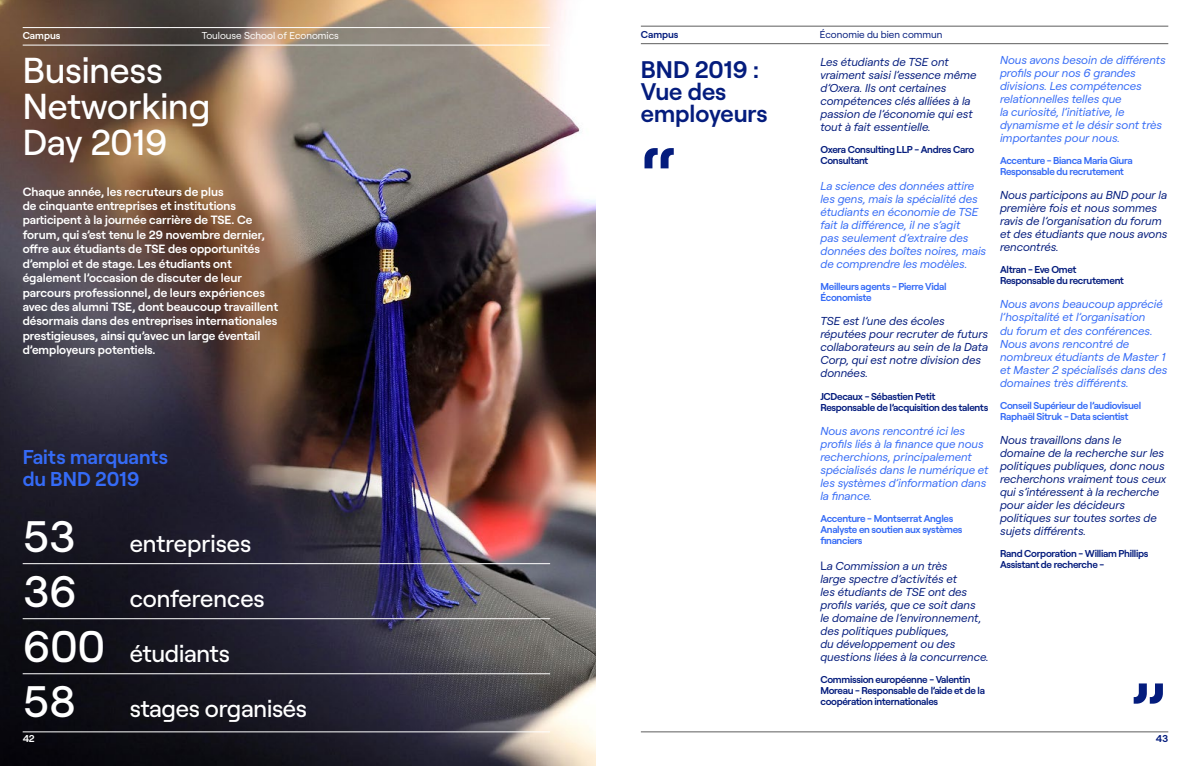
<style>
.page{position:relative;width:1191px;height:766px;background:#fff}
.page>*{position:absolute;margin:0;border:0;box-sizing:border-box;transform-origin:0 0}
.t1{font:500 87px "Roobert";color:#041c7d}
.t2{font:500 36px/36px "Roobert";letter-spacing:-.005em;color:#fff}
.t3{font:500 24px "Roobert";letter-spacing:-.01em;color:#fff}
.t4{font:600 24px/22px "Roobert";color:#041c7d}
.t5{font:600 20px/22px "Roobert";color:#356bf6}
.t6{font:600 12px/14.4px "Roobert";color:#fff}
.t7{font:italic 11.5px/13px "Roobert";color:#041c7d}
.t8{font:italic 11.5px/13px "Roobert";color:#356bf6}
.t9{font:600 10px/11px "Roobert";letter-spacing:-.03em;color:#041c7d}
.t10{font:600 10px/11px "Roobert";letter-spacing:-.03em;color:#356bf6}
.t11{font:10px "Roobert";color:#fff}
.t12{font:10px "Roobert";color:#041c7d}
.t13{font:600 10px "Roobert";color:#fff}
.s1{font-size:44px}
.s2{font-style:normal;font-size:12px}
</style>
<div class="page">
<img style="left:0;top:0;width:595px;height:765px">
<hr style="left:641px;top:26px;width:527px;height:1px;background:#5e5e5e">
<hr style="left:641px;top:43px;width:527px;height:1px;background:#5e5e5e">
<hr style="left:23px;top:27px;width:527px;height:1px;background:#fff">
<hr style="left:23px;top:45px;width:527px;height:1px;background:#fff">
<hr style="left:23px;top:731px;width:527px;height:1px;background:#fff">
<hr style="left:641px;top:731px;width:527px;height:1px;background:#5e5e5e">
<hr style="left:23px;top:563px;width:527px;height:1px;background:#fff">
<hr style="left:23px;top:618px;width:527px;height:1px;background:#fff">
<hr style="left:23px;top:673px;width:527px;height:1px;background:#fff">
<p class="t13" style="left:23px;top:28px;width:39px">Campus</p>
<p class="t11" style="left:202px;top:28px;width:139px">Toulouse School of Economics</p>
<p class="t9" style="left:641px;top:28px;width:39px">Campus</p>
<p class="t12" style="left:820px;top:27px;width:124px">Économie du bien commun</p>
<h2 class="t2" style="left:23px;top:50px;width:189px">Business<br>Networking<br>Day 2019</h2>
<p class="t6" style="left:23px;top:183px;width:257px">Chaque année, les recruteurs de plus<br>de cinquante entreprises et institutions participent à la journée carrière de TSE. Ce forum, qui s’est tenu le 29 novembre dernier, offre aux étudiants de TSE des opportunités d’emploi et de stage. Les étudiants ont également l’occasion de discuter de leur parcours professionnel, de leurs expériences avec des alumni TSE, dont beaucoup travaillent désormais dans des entreprises internationales prestigieuses, ainsi qu’avec un large éventail d’employeurs potentiels.</p>
<h3 class="t5" style="left:23px;top:444px;width:147px">Faits marquants du BND 2019</h3>
<h3 class="t3" style="left:23px;top:525px;width:230px"><span class="s1">53</span> entreprises</h3>
<h3 class="t3" style="left:23px;top:580px;width:243px"><span class="s1">36</span> conferences</h3>
<h3 class="t3" style="left:23px;top:635px;width:209px"><span class="s1">600</span> étudiants</h3>
<h3 class="t3" style="left:23px;top:690px;width:286px"><span class="s1">58</span> stages organisés</h3>
<h3 class="t4" style="left:641px;top:57px;width:128px">BND 2019 :<br>Vue des employeurs</h3>
<p class="t7" style="left:820px;top:54px;width:157px">Les étudiants de TSE ont vraiment saisi l’essence même d’Oxera. Ils ont certaines compétences clés alliées à la passion de l’économie qui est tout à fait essentielle.</p>
<p class="t9" style="left:820px;top:143px;width:155px">Oxera Consulting LLP - Andres Caro<br>Consultant</p>
<p class="t8" style="left:820px;top:178px;width:167px">La science des données attire les gens, mais la spécialité des étudiants en économie de TSE fait la différence, il ne s’agit<br>pas seulement d’extraire des données des boîtes noires, mais de comprendre les modèles.</p>
<p class="t10" style="left:820px;top:280px;width:128px">Meilleurs agents - Pierre Vidal<br>Économiste</p>
<p class="t7" style="left:820px;top:314px;width:169px">TSE est l’une des écoles réputées pour recruter de futurs collaborateurs au sein de la Data<br>Corp, qui est notre division des données.</p>
<p class="t9" style="left:820px;top:389px;width:169px">JCDecaux - Sébastien Petit<br>Responsable de l’acquisition des talents</p>
<p class="t8" style="left:820px;top:423px;width:170px">Nous avons rencontré ici les profils liés à la finance que nous recherchions, principalement spécialisés dans le numérique et les systèmes d’information dans la finance.</p>
<p class="t10" style="left:820px;top:512px;width:144px">Accenture - Montserrat Angles<br>Analyste en soutien aux systèmes financiers</p>
<p class="t7" style="left:820px;top:558px;width:170px"><span class="s2">L</span>a Commission a un très<br>large spectre d’activités et<br>les étudiants de TSE ont des profils variés, que ce soit dans<br>le domaine de l’environnement, des politiques publiques,<br>du développement ou des questions liées à la concurrence.</p>
<p class="t9" style="left:820px;top:673px;width:166px">Commission européenne - Valentin<br>Moreau - Responsable de l’aide et de la coopération internationales</p>
<h1 class="t1" style="left:641px;top:114px;width:40px">“</h1>
<p class="t8" style="left:1000px;top:52px;width:167px">Nous avons besoin de différents profils pour nos 6 grandes divisions. Les compétences relationnelles telles que<br>la curiosité, l’initiative, le dynamisme et le désir sont très importantes pour nous.</p>
<p class="t10" style="left:1000px;top:154px;width:134px">Accenture - Bianca Maria Giura<br>Responsable du recrutement</p>
<p class="t7" style="left:1000px;top:187px;width:169px">Nous participons au BND pour la première fois et nous sommes ravis de l’organisation du forum et des étudiants que nous avons rencontrés.</p>
<p class="t9" style="left:1000px;top:263px;width:125px">Altran - Eve Omet<br>Responsable du recrutement</p>
<p class="t8" style="left:1000px;top:297px;width:169px">Nous avons beaucoup apprécié l’hospitalité et l’organisation<br>du forum et des conférences.<br>Nous avons rencontré de nombreux étudiants de Master 1 et Master 2 spécialisés dans des domaines très différents.</p>
<p class="t10" style="left:1000px;top:399px;width:143px">Conseil Supérieur de l’audiovisuel<br>Raphaël Sitruk - Data scientist</p>
<p class="t7" style="left:1000px;top:432px;width:168px">Nous travaillons dans le domaine de la recherche sur les politiques publiques, donc nous recherchons vraiment tous ceux qui s’intéressent à la recherche pour aider les décideurs politiques sur toutes sortes de sujets différents.</p>
<p class="t9" style="left:1000px;top:547px;width:150px">Rand Corporation - William Phillips<br>Assistant de recherche -</p>
<h1 class="t1" style="left:1130px;top:649px;width:40px">”</h1>
<p class="t13" style="left:23px;top:730px;width:13px">42</p>
<p class="t9" style="left:1155px;top:732px;width:14px">43</p>
</div>
